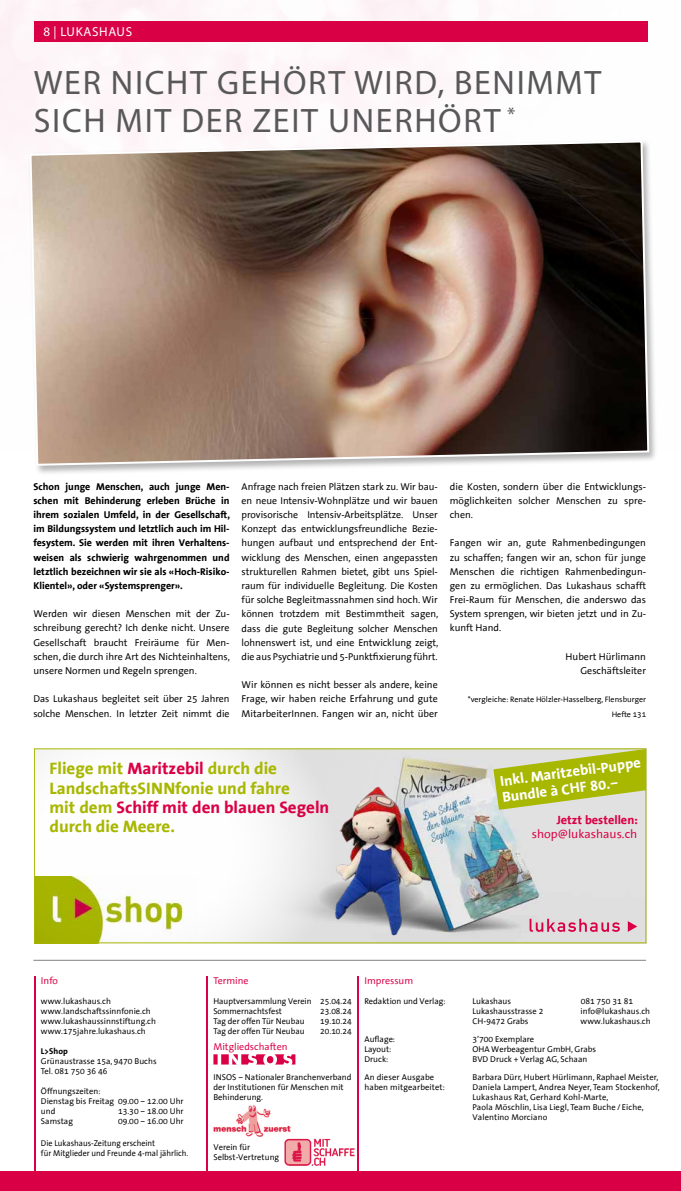
<style>
.page{position:relative;width:681px;height:1191px;background:#fff}
.page>*{position:absolute;margin:0;border:0;box-sizing:border-box;transform-origin:0 0}
.t1{font:34px/38px "Myriad Pro";letter-spacing:.05em;color:#58585a}
.t2{font:700 16.8px/19.2px "The Sans Office";color:#a8b700}
.t3{font:700 14.5px/16.4px "The Sans Office";color:#fff}
.t4{font:13px "Myriad Pro";letter-spacing:.05em;color:#fff}
.t5{font:12.1px "The Sans Office";color:#da0046}
.t6{font:700 12.1px "The Sans Office";color:#da0046}
.t7{font:10px/14.2px "The Sans Office";color:#000;text-align:justify}
.t8{font:700 10px/14.2px "The Sans Office";color:#000;text-align:justify}
.t9{font:10px "The Sans Office";color:#da0046}
.t10{font:8.5px/10px "The Sans Office";color:#000}
.t11{font:8.5px/10px "The Sans Office";color:#000;scale:.95 1}
.t12{font:700 8.5px "The Sans Office";color:#000}
.t13{font:8px/14.2px "The Sans Office";color:#000;text-align:right}
.s1{color:#da0046}
</style>
<div class="page">
<img style="left:0;top:0;width:648px;height:150px">
<img style="left:423px;top:750px;width:220px;height:191px">
<svg style="left:627px;top:921px;width:10px;height:11px"></svg>
<svg style="left:529px;top:918px;width:90px;height:14px"></svg>
<img style="left:336px;top:762px;width:115px;height:179px">
<svg style="left:493px;top:750px;width:150px;height:60px"></svg>
<svg style="left:36px;top:750px;width:300px;height:191px"></svg>
<img style="left:36px;top:876px;width:162px;height:65px">
<div style="left:0;top:1171px;width:680px;height:20px;background:#da0046"></div>
<hr style="left:206px;top:976px;width:1px;height:215px;background:#da0046">
<hr style="left:357px;top:976px;width:2px;height:215px;background:#da0046">
<hr style="left:34px;top:976px;width:2px;height:215px;background:#da0046">
<svg style="left:213px;top:1054px;width:82px;height:10px"></svg>
<img style="left:213px;top:1105px;width:78px;height:32px">
<div style="left:34px;top:21px;width:613px;height:21px;background:#da0046"></div>
<img style="left:284px;top:1136px;width:70px;height:30px">
<hr style="left:33px;top:960px;width:612px;height:1px;background:#000">
<div style="left:27px;top:139px;width:631px;height:336px;background:#000;opacity:.3"></div>
<img style="left:28px;top:139px;width:622px;height:328px">
<h3 class="t4" style="left:43px;top:24px;width:90px">8 | LUKASHAUS</h3>
<h1 class="t1" style="left:34px;top:63px;width:568px">WER NICHT GEHÖRT WIRD, BENIMMT<br>SICH MIT DER ZEIT UNERHÖRT <sup>*</sup></h1>
<p class="t8" style="left:33px;top:479px;width:198px">Schon junge Menschen, auch junge Men&shy;schen mit Behinderung erleben Brüche in ihrem sozialen Umfeld, in der Gesellschaft, im Bildungssystem und letztlich auch im Hil&shy;fesystem. Sie werden mit ihren Verhaltens&shy;weisen als schwierig wahrgenommen und letztlich bezeichnen wir sie als «Hoch-Risiko-Klientel», oder «Systemsprenger».</p>
<p class="t7" style="left:33px;top:607px;width:198px">Werden wir diesen Menschen mit der Zu&shy;schreibung gerecht? Ich denke nicht. Unsere Gesellschaft braucht Freiräume für Men&shy;schen, die durch ihre Art des Nichteinhaltens, unsere Normen und Regeln sprengen.</p>
<p class="t7" style="left:33px;top:692px;width:198px">Das Lukashaus begleitet seit über 25 Jahren solche Menschen. In letzter Zeit nimmt die</p>
<p class="t7" style="left:241px;top:479px;width:198px">Anfrage nach freien Plätzen stark zu. Wir bau&shy;en neue Intensiv-Wohnplätze und wir bauen provisorische Intensiv-Arbeitsplätze. Unser Konzept das entwicklungsfreundliche Bezie&shy;hungen aufbaut und entsprechend der Ent&shy;wicklung des Menschen, einen angepassten strukturellen Rahmen bietet, gibt uns Spiel&shy;raum für individuelle Begleitung. Die Kosten für solche Begleitmassnahmen sind hoch. Wir können trotzdem mit Bestimmtheit sagen, dass die gute Begleitung solcher Menschen lohnenswert ist, und eine Entwicklung zeigt, die aus Psychiatrie und 5-Punktfixierung führt.</p>
<p class="t7" style="left:241px;top:678px;width:198px">Wir können es nicht besser als andere, keine Frage, wir haben reiche Erfahrung und gute MitarbeiterInnen. Fangen wir an, nicht über</p>
<p class="t7" style="left:449px;top:479px;width:198px">die Kosten, sondern über die Entwicklungs&shy;möglichkeiten solcher Menschen zu spre&shy;chen.</p>
<p class="t7" style="left:449px;top:536px;width:198px">Fangen wir an, gute Rahmenbedingungen zu schaffen; fangen wir an, schon für junge Menschen die richtigen Rahmenbedingun&shy;gen zu ermöglichen. Das Lukashaus schafft Frei-Raum für Menschen, die anderswo das System sprengen, wir bieten jetzt und in Zu&shy;kunft Hand.</p>
<p class="t7" style="left:565px;top:650px;width:82px;text-align:right">Hubert Hürlimann<br>Geschäftsleiter</p>
<p class="t13" style="left:467px;top:693px;width:180px">*vergleiche: Renate Hölzler-Hasselberg, Flensburger<br>Hefte 131</p>
<h2 class="t2" style="left:50px;top:759px;width:281px">Fliege mit <span class="s1">Maritzebil</span> durch die<br>LandschaftsSINNfonie und fahre<br>mit dem <span class="s1">Schiff mit den blauen Segeln </span>durch die Meere.</h2>
<h3 class="t3" style="left:499px;top:774px;width:143px;rotate:-8deg">Inkl. Maritzebil-Puppe<br>Bundle à CHF 80.–</h3>
<p class="t6" style="left:556px;top:813px;width:83px">Jetzt bestellen:</p>
<p class="t5" style="left:531px;top:827px;width:107px">shop@lukashaus.ch</p>
<p class="t9" style="left:41px;top:975px;width:19px">Info</p>
<p class="t10" style="left:41px;top:996px;width:116px">www.lukashaus.ch www.landschaftssinnfonie.ch www.lukashaussinnstiftung.ch www.175jahre.lukashaus.ch</p>
<p class="t12" style="left:41px;top:1046px;width:28px">L&gt;Shop</p>
<p class="t10" style="left:41px;top:1056px;width:117px">Grünaustrasse 15a, 9470 Buchs<br>Tel. 081 750 36 46</p>
<p class="t10" style="left:41px;top:1086px;width:144px">Öffnungszeiten:<br>Dienstag bis Freitag 09.00 – 12.00 Uhr und</p>
<p class="t10" style="left:118px;top:1106px;width:67px">13.30 – 18.00 Uhr</p>
<p class="t10" style="left:41px;top:1116px;width:34px">Samstag</p>
<p class="t10" style="left:118px;top:1116px;width:67px">09.00 – 16.00 Uhr</p>
<p class="t11" style="left:41px;top:1138px;width:156px">Die Lukashaus-Zeitung erscheint<br>für Mitglieder und Freunde 4-mal jährlich.</p>
<p class="t9" style="left:213px;top:975px;width:37px">Termine</p>
<p class="t10" style="left:213px;top:996px;width:140px">Hauptversammlung Verein 25.04.24<br>Sommernachtsfest</p>
<p class="t10" style="left:320px;top:1006px;width:33px">23.08.24</p>
<p class="t10" style="left:213px;top:1016px;width:92px">Tag der offen Tür Neubau</p>
<p class="t10" style="left:320px;top:1016px;width:33px">19.10.24</p>
<p class="t10" style="left:213px;top:1026px;width:92px">Tag der offen Tür Neubau</p>
<p class="t10" style="left:320px;top:1026px;width:33px">20.10.24</p>
<p class="t9" style="left:213px;top:1041px;width:76px">Mitgliedschaften</p>
<p class="t10" style="left:213px;top:1072px;width:140px">INSOS – Nationaler Branchenverband der Institutionen für Menschen mit<br>Behinderung.</p>
<p class="t10" style="left:213px;top:1142px;width:67px">Verein für<br>Selbst-Vertretung</p>
<p class="t9" style="left:364px;top:975px;width:50px">Impressum</p>
<p class="t10" style="left:364px;top:996px;width:83px">Redaktion und Verlag:</p>
<p class="t10" style="left:472px;top:996px;width:40px">Lukashaus</p>
<p class="t10" style="left:580px;top:996px;width:54px">081 750 31 81</p>
<p class="t10" style="left:472px;top:1006px;width:72px">Lukashausstrasse 2</p>
<p class="t10" style="left:580px;top:1006px;width:71px">info@lukashaus.ch</p>
<p class="t10" style="left:472px;top:1016px;width:57px">CH-9472 Grabs</p>
<p class="t10" style="left:580px;top:1016px;width:71px">www.lukashaus.ch</p>
<p class="t10" style="left:364px;top:1034px;width:32px">Auflage:</p>
<p class="t10" style="left:472px;top:1034px;width:63px">3’700 Exemplare</p>
<p class="t10" style="left:364px;top:1044px;width:28px">Layout:</p>
<p class="t10" style="left:472px;top:1044px;width:125px">OHA Werbeagentur GmbH, Grabs</p>
<p class="t10" style="left:364px;top:1054px;width:25px">Druck:</p>
<p class="t10" style="left:472px;top:1054px;width:116px">BVD Druck + Verlag AG, Schaan</p>
<p class="t10" style="left:364px;top:1072px;width:71px">An dieser Ausgabe</p>
<p class="t10" style="left:472px;top:1072px;width:187px">Barbara Dürr, Hubert Hürlimann, Raphael Meister,</p>
<p class="t10" style="left:364px;top:1082px;width:82px">haben mitgearbeitet:</p>
<p class="t10" style="left:472px;top:1082px;width:188px">Daniela Lampert, Andrea Neyer, Team Stockenhof, Lukashaus Rat, Gerhard Kohl-Marte,<br>Paola Möschlin, Lisa Liegl, Team Buche / Eiche, Valentino Morciano</p>
</div>
